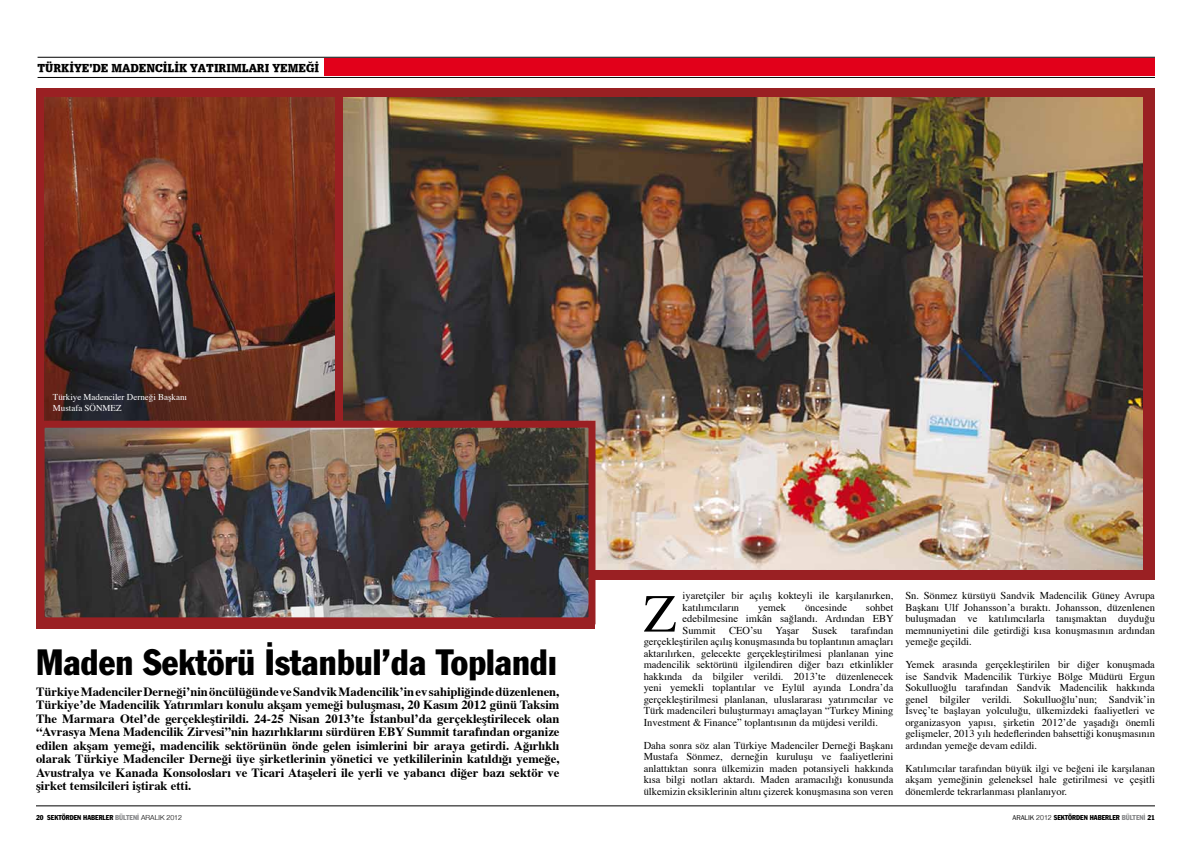
<style>
.page{position:relative;width:1191px;height:842px;background:#fff}
.page>*{position:absolute;margin:0;border:0;box-sizing:border-box;transform-origin:0 0}
.t1{font:53.6px "Times";color:#000}
.t2{font:condensed 36px "Franklin Gothic Std";color:#000}
.t3{font:700 12.6px/13.5px "Times";color:#000;text-align:justify}
.t4{font:12px "URW Egyptienne T Ext Nar X Bold";color:#000}
.t5{font:10.5px/11.5px "Times";color:#000;text-align:justify}
.t6{font:9px/10.8px "Times";color:#fff}
.t7{font:condensed 7px "Franklin Gothic Std";color:#000}
.s1{color:#87888a}
.s2{font-family:"Helvetica Neue";font-weight:300;font-stretch:normal}
.s3{font-family:"Franklin Gothic T";font-stretch:normal}
</style>
<div class="page">
<div style="left:36px;top:88px;width:1119px;height:540px;background:#9a2023"></div>
<div style="left:595px;top:580px;width:567px;height:221px;background:#fff"></div>
<hr style="left:36px;top:806px;width:1119px;height:1px;background:#000">
<hr style="left:38px;top:57px;width:1117px;height:1px;background:#000">
<hr style="left:38px;top:77px;width:1117px;height:1px;background:#000">
<div style="left:325px;top:59px;width:830px;height:17px;background:#e2001a"></div>
<img style="left:343px;top:98px;width:799px;height:471px">
<img style="left:45px;top:98px;width:290px;height:323px">
<img style="left:46px;top:429px;width:541px;height:187px">
<div style="left:38px;top:421px;width:557px;height:203px;border:7px solid #9a2023"></div>
<p class="t4" style="left:38px;top:59px;width:283px">TÜRKİYE’DE MADENCİLİK YATIRIMLARI YEMEĞİ</p>
<p class="t6" style="left:53px;top:392px;width:136px">Türkiye Madenciler Derneği Başkanı<br>Mustafa SÖNMEZ</p>
<h2 class="t2" style="left:36px;top:640px;width:522px">Maden Sektörü İstanbul’da Toplandı</h2>
<p class="t3" style="left:36px;top:685px;width:525px">Türkiye Madenciler Derneği’nin öncülüğünde ve Sandvik Madencilik’in ev sahipliğinde düzenlenen, Türkiye’de Madencilik Yatırımları konulu akşam yemeği buluşması, 20 Kasım 2012 günü Taksim The Marmara Otel’de gerçekleştirildi. 24-25 Nisan 2013’te İstanbul’da gerçekleştirilecek olan “Avrasya Mena Madencilik Zirvesi”nin hazırlıklarını sürdüren EBY Summit tarafından organize edilen akşam yemeği, madencilik sektörünün önde gelen isimlerini bir araya getirdi. Ağırlıklı olarak Türkiye Madenciler Derneği üye şirketlerinin yönetici ve yetkililerinin katıldığı yemeğe, Avustralya ve Kanada Konsolosları ve Ticari Ataşeleri ile yerli ve yabancı diğer bazı sektör ve şirket temsilcileri iştirak etti.</p>
<p class="t5" style="left:682px;top:590px;width:212px">iyaretçiler bir açılış kokteyli ile karşılanırken, katılımcıların</p>
<h1 class="t1" style="left:643px;top:580px;width:34px">Z</h1>
<p class="t5" style="left:758px;top:602px;width:29px">yemek</p>
<p class="t5" style="left:805px;top:602px;width:43px">öncesinde</p>
<p class="t5" style="left:682px;top:602px;width:213px;text-indent:183px">sohbet edebilmesine imkân sağlandı. Ardından EBY Summit</p>
<p class="t5" style="left:643px;top:625px;width:251px;text-indent:207px">tarafından gerçekleştirilen açılış konuşmasında bu toplantının amaçları aktarılırken, gelecekte gerçekleştirilmesi planlanan yine madencilik sektörünü ilgilendiren diğer bazı etkinlikler hakkında da bilgiler verildi. 2013’te düzenlenecek yeni yemekli toplantılar ve Eylül ayında Londra’da gerçekleştirilmesi planlanan, uluslararası yatırımcılar ve Türk madencileri buluşturmayı amaçlayan “Turkey Mining Investment &amp; Finance” toplantısının da müjdesi verildi.</p>
<p class="t5" style="left:643px;top:740px;width:251px">Daha sonra söz alan Türkiye Madenciler Derneği Başkanı Mustafa Sönmez, derneğin kuruluşu ve faaliyetlerini anlattıktan sonra ülkemizin maden potansiyeli hakkında kısa bilgi notları aktardı. Maden aramacılığı konusunda ülkemizin eksiklerinin altını çizerek konuşmasına son veren</p>
<p class="t5" style="left:729px;top:625px;width:71px">CEO’su Yaşar</p>
<p class="t5" style="left:812px;top:625px;width:27px">Susek</p>
<p class="t5" style="left:905px;top:590px;width:251px">Sn. Sönmez kürsüyü Sandvik Madencilik Güney Avrupa Başkanı Ulf Johansson’a bıraktı. Johansson, düzenlenen buluşmadan ve katılımcılarla tanışmaktan duyduğu memnuniyetini dile getirdiği kısa konuşmasının ardından yemeğe geçildi.</p>
<p class="t5" style="left:905px;top:659px;width:251px">Yemek arasında gerçekleştirilen bir diğer konuşmada ise Sandvik Madencilik Türkiye Bölge Müdürü Ergun Sokulluoğlu tarafından Sandvik Madencilik hakkında genel bilgiler verildi. Sokulluoğlu’nun; Sandvik’in İsveç’te başlayan yolculuğu, ülkemizdeki faaliyetleri ve organizasyon yapısı, şirketin 2012’de yaşadığı önemli gelişmeler, 2013 yılı hedeflerinden bahsettiği konuşmasının ardından yemeğe devam edildi.</p>
<p class="t5" style="left:905px;top:763px;width:251px">Katılımcılar tarafından büyük ilgi ve beğeni ile karşılanan akşam yemeğinin geleneksel hale getirilmesi ve çeşitli dönemlerde tekrarlanması planlanıyor.</p>
<p class="t7" style="left:36px;top:813px;width:147px">20 SEKTÖRDEN HABERLER <span class="s1">BÜLTENİ</span> <span class="s2">ARALIK 2012</span></p>
<p class="t7" style="left:1012px;top:813px;width:144px"><span class="s3">ARALIK</span> <span class="s2">2012</span> SEKTÖRDEN HABERLER <span class="s1">BÜLTENİ</span> 21</p>
</div>
